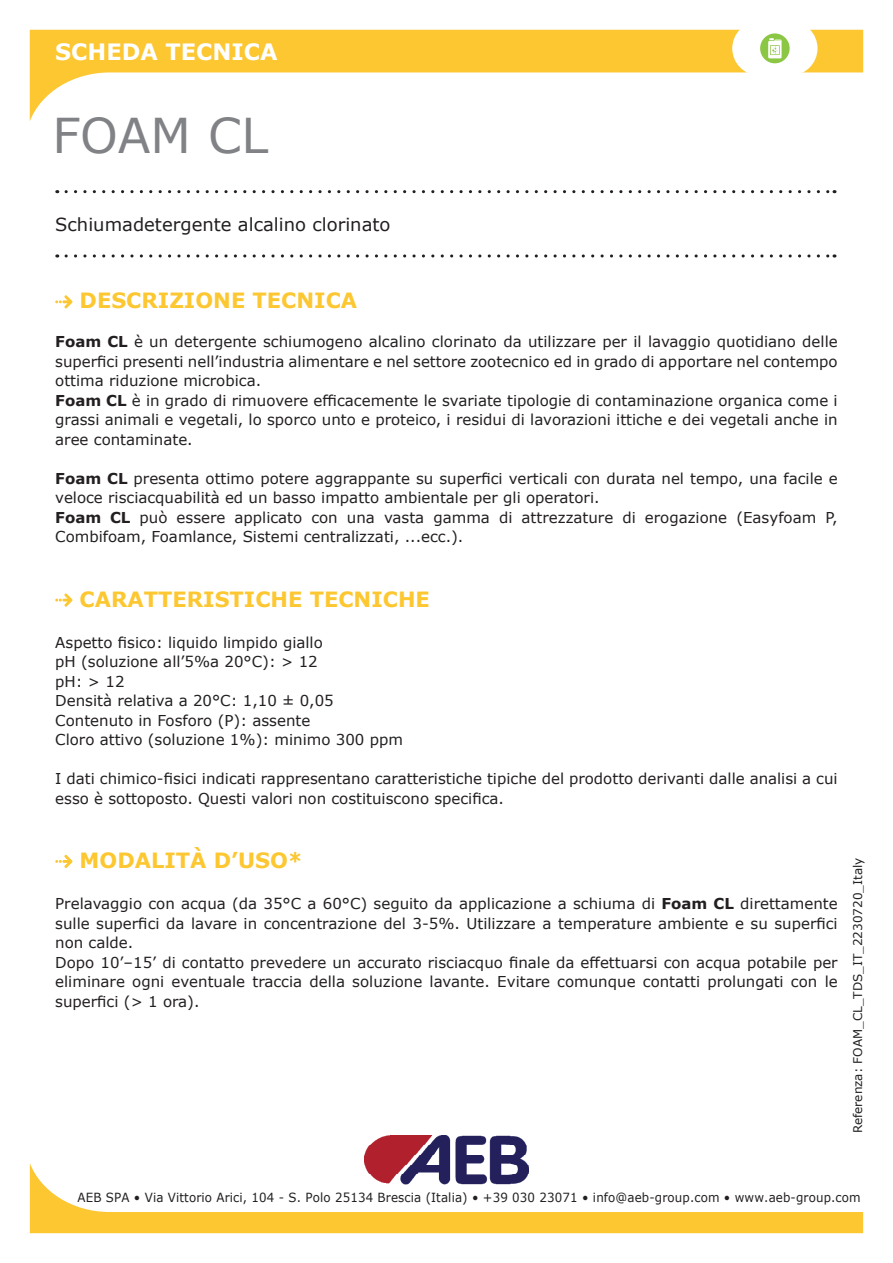
<style>
.page{position:relative;width:893px;height:1263px;background:#fff}
.page>*{position:absolute;margin:0;border:0;box-sizing:border-box;transform-origin:0 0}
.t1{font:48px "Verdana";color:#808285}
.t2{font:700 22.5px "Verdana";color:#fff}
.t3{font:700 21px "Verdana";color:#fcc731}
.t4{font:18px "Verdana";color:#231f20}
.t5{font:15px/19.5px "Verdana";color:#231f20}
.t6{font:12.6px "Verdana";letter-spacing:.01em;color:#231f20;scale:.94 1}
.t7{font:12px "Verdana";color:#231f20}
.s1{font-weight:700}
</style>
<div class="page">
<svg style="left:30px;top:30px;width:833px;height:91px"></svg>
<svg style="left:66px;top:190px;width:769px;height:3px"></svg>
<svg style="left:66px;top:254px;width:769px;height:4px"></svg>
<img style="left:364px;top:1135px;width:163px;height:28px">
<div style="left:732px;top:21px;width:85px;height:55px;background:#fff;border-radius:27px"></div>
<div style="left:760px;top:33px;width:30px;height:30px;background:#8bc644;border-radius:50%"></div>
<svg style="left:768px;top:38px;width:14px;height:20px"></svg>
<svg style="left:30px;top:1163px;width:833px;height:70px"></svg>
<svg style="left:55px;top:295px;width:17px;height:13px"></svg>
<svg style="left:55px;top:593px;width:17px;height:14px"></svg>
<svg style="left:55px;top:855px;width:17px;height:13px"></svg>
<h2 class="t2" style="left:55px;top:35px;width:224px">SCHEDA TECNICA</h2>
<h1 class="t1" style="left:52px;top:103px;width:217px">FOAM CL</h1>
<p class="t4" style="left:55px;top:212px;width:337px">Schiumadetergente alcalino clorinato</p>
<h3 class="t3" style="left:80px;top:286px;width:279px">DESCRIZIONE TECNICA</h3>
<p class="t5" style="left:55px;top:332px;width:784px"><span class="s1">Foam CL</span> è un detergente schiumogeno alcalino clorinato da utilizzare per il lavaggio quotidiano delle superfici presenti nell’industria alimentare e nel settore zootecnico ed in grado di apportare nel contempo ottima riduzione microbica.<br><span class="s1">Foam CL</span> è in grado di rimuovere efficacemente le svariate tipologie di contaminazione organica come i grassi animali e vegetali, lo sporco unto e proteico, i residui di lavorazioni ittiche e dei vegetali anche in aree contaminate.</p>
<p class="t5" style="left:55px;top:469px;width:784px"><span class="s1">Foam CL</span> presenta ottimo potere aggrappante su superfici verticali con durata nel tempo, una facile e veloce risciacquabilità ed un basso impatto ambientale per gli operatori.<br><span class="s1">Foam CL</span> può essere applicato con una vasta gamma di attrezzature di erogazione (Easyfoam P, Combifoam, Foamlance, Sistemi centralizzati, ...ecc.).</p>
<h3 class="t3" style="left:80px;top:584px;width:352px">CARATTERISTICHE TECNICHE</h3>
<p class="t5" style="left:55px;top:632px;width:349px">Aspetto fisico: liquido limpido giallo<br>pH (soluzione all’5%a 20°C): &gt; 12<br>pH: &gt; 12<br>Densità relativa a 20°C: 1,10 ± 0,05<br>Contenuto in Fosforo (P): assente<br>Cloro attivo (soluzione 1%): minimo 300 ppm</p>
<p class="t5" style="left:55px;top:769px;width:784px">I dati chimico-fisici indicati rappresentano caratteristiche tipiche del prodotto derivanti dalle analisi a cui esso è sottoposto. Questi valori non costituiscono specifica.</p>
<h3 class="t3" style="left:80px;top:845px;width:225px">MODALITÀ D’USO*</h3>
<p class="t5" style="left:55px;top:894px;width:784px">Prelavaggio con acqua (da 35°C a 60°C) seguito da applicazione a schiuma di <span class="s1">Foam CL</span> direttamente sulle superfici da lavare in concentrazione del 3-5%. Utilizzare a temperature ambiente e su superfici non calde.<br>Dopo 10’–15’ di contatto prevedere un accurato risciacquo finale da effettuarsi con acqua potabile per eliminare ogni eventuale traccia della soluzione lavante. Evitare comunque contatti prolungati con le superfici (&gt; 1 ora).</p>
<p class="t7" style="left:850px;top:1133px;width:277px;rotate:-90deg">Referenza: FOAM_CL_TDS_IT_2230720_Italy</p>
<p class="t6" style="left:78px;top:1189px;width:835px">AEB SPA • Via Vittorio Arici, 104 - S. Polo 25134 Brescia (Italia) • +39 030 23071 • info@aeb-group.com • www.aeb-group.com</p>
</div>
